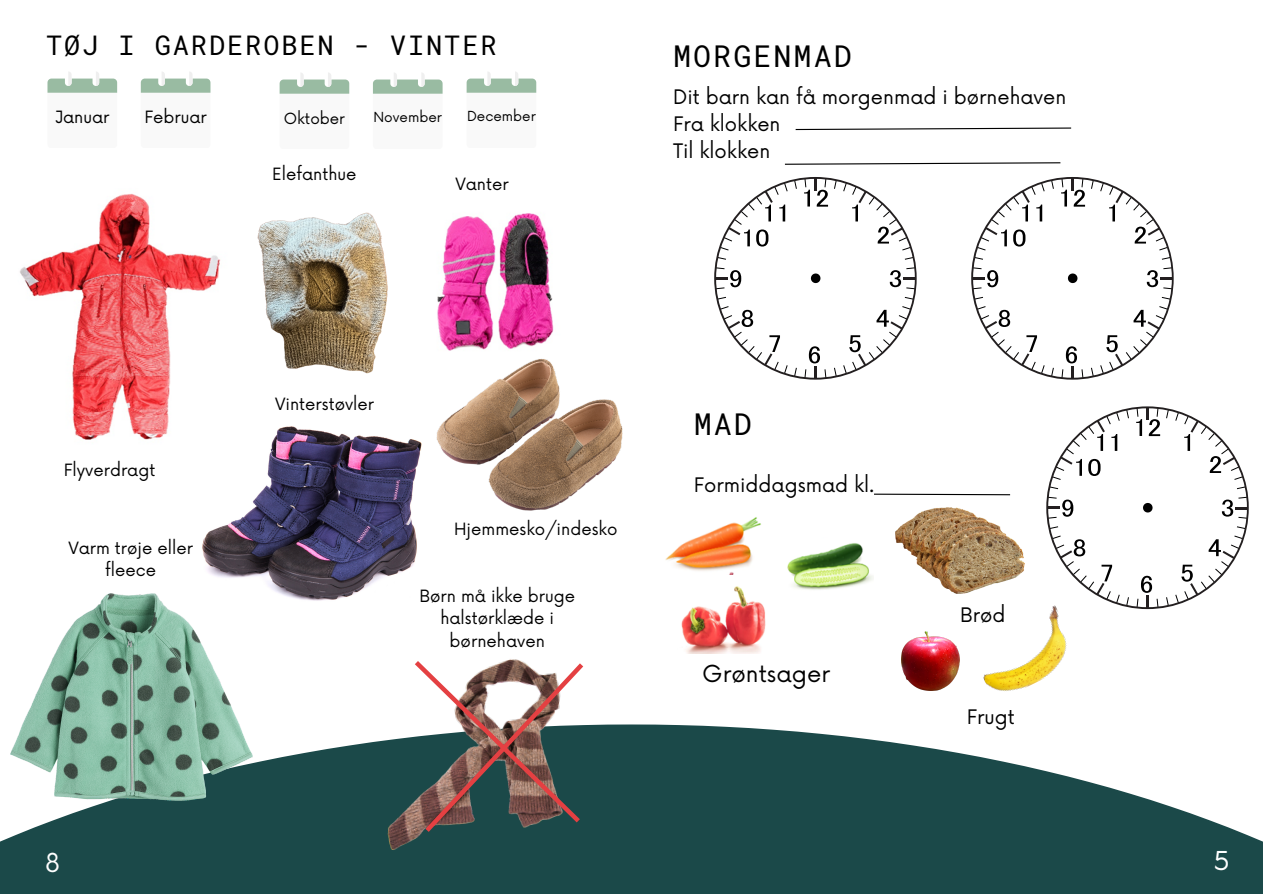
<style>
.page{position:relative;width:1263px;height:894px;background:#fff}
.page>*{position:absolute;margin:0;border:0;box-sizing:border-box;transform-origin:0 0}
.t1{font:30px "Roboto Mono";letter-spacing:.07em;color:#000}
.t2{font:27px "Roboto Mono";letter-spacing:.07em;color:#000}
.t3{font:25.5px "Now";color:#fff}
.t4{font:22.8px "Now";color:#000}
.t5{font:19.5px/27px "Now";color:#000}
.t6{font:16.5px/22.5px "Now";color:#000;text-align:center}
.t7{font:15px "Now";color:#000}
.t8{font:13.5px "Now";color:#000}
</style>
<div class="page">
<svg style="left:0;top:724px;width:1263px;height:169px;fill:#1b4949"></svg>
<svg style="left:714px;top:177px;width:203px;height:202px"></svg>
<svg style="left:971px;top:177px;width:203px;height:202px"></svg>
<svg style="left:795px;top:127px;width:277px;height:4px"></svg>
<svg style="left:784px;top:162px;width:277px;height:3px"></svg>
<svg style="left:874px;top:493px;width:137px;height:2px"></svg>
<svg style="left:1046px;top:406px;width:203px;height:203px"></svg>
<img style="left:665px;top:517px;width:96px;height:57px">
<img style="left:787px;top:543px;width:87px;height:47px">
<img style="left:681px;top:586px;width:85px;height:67px">
<img style="left:895px;top:507px;width:130px;height:86px">
<img style="left:901px;top:631px;width:59px;height:59px">
<img style="left:983px;top:605px;width:99px;height:86px">
<svg style="left:47px;top:72px;width:70px;height:21px"></svg>
<svg style="left:141px;top:72px;width:69px;height:21px"></svg>
<svg style="left:280px;top:73px;width:69px;height:21px"></svg>
<svg style="left:373px;top:73px;width:70px;height:21px"></svg>
<svg style="left:467px;top:72px;width:69px;height:21px"></svg>
<img style="left:202px;top:426px;width:215px;height:175px">
<img style="left:20px;top:193px;width:220px;height:262px">
<img style="left:437px;top:213px;width:117px;height:117px">
<img style="left:11px;top:593px;width:242px;height:207px">
<img style="left:381px;top:330px;width:310px;height:206px">
<img style="left:355px;top:724px;width:253px;height:134px">
<svg style="left:410px;top:659px;width:178px;height:177px"></svg>
<img style="left:257px;top:212px;width:155px;height:164px">
<h1 class="t2" style="left:46px;top:27px;width:452px">TØJ I GARDEROBEN - VINTER</h1>
<p class="t6" style="left:55px;top:106px;width:56px">Januar</p>
<p class="t6" style="left:144px;top:106px;width:64px">Februar</p>
<h4 class="t7" style="left:284px;top:110px;width:63px">Oktober</h4>
<h3 class="t8" style="left:373px;top:109px;width:70px">November</h3>
<p class="t8" style="left:467px;top:108px;width:70px">December</p>
<p class="t6" style="left:272px;top:164px;width:86px">Elefanthue</p>
<h4 class="t6" style="left:455px;top:173px;width:55px">Vanter</h4>
<p class="t1" style="left:673px;top:35px;width:180px">MORGENMAD</p>
<h1 class="t5" style="left:673px;top:84px;width:395px">Dit barn kan få morgenmad i børnehaven<br>Fra klokken<br>Til klokken</h1>
<h4 class="t6" style="left:64px;top:459px;width:93px">Flyverdragt</h4>
<p class="t6" style="left:68px;top:537px;width:126px">Varm trøje eller fleece</p>
<p class="t3" style="left:45px;top:848px;width:16px">8</p>
<h3 class="t6" style="left:275px;top:393px;width:101px">Vinterstøvler</h3>
<h4 class="t6" style="left:454px;top:518px;width:165px">Hjemmesko/indesko</h4>
<h4 class="t6" style="left:419px;top:585px;width:157px">Børn må ikke bruge halstørklæde i børnehaven</h4>
<p class="t1" style="left:694px;top:403px;width:60px">MAD</p>
<p class="t5" style="left:694px;top:472px;width:182px">Formiddagsmad kl.</p>
<p class="t4" style="left:702px;top:661px;width:129px">Grøntsager</p>
<p class="t5" style="left:960px;top:601px;width:47px">Brød</p>
<h4 class="t5" style="left:967px;top:704px;width:50px">Frugt</h4>
<p class="t3" style="left:1214px;top:846px;width:17px">5</p>
</div>
